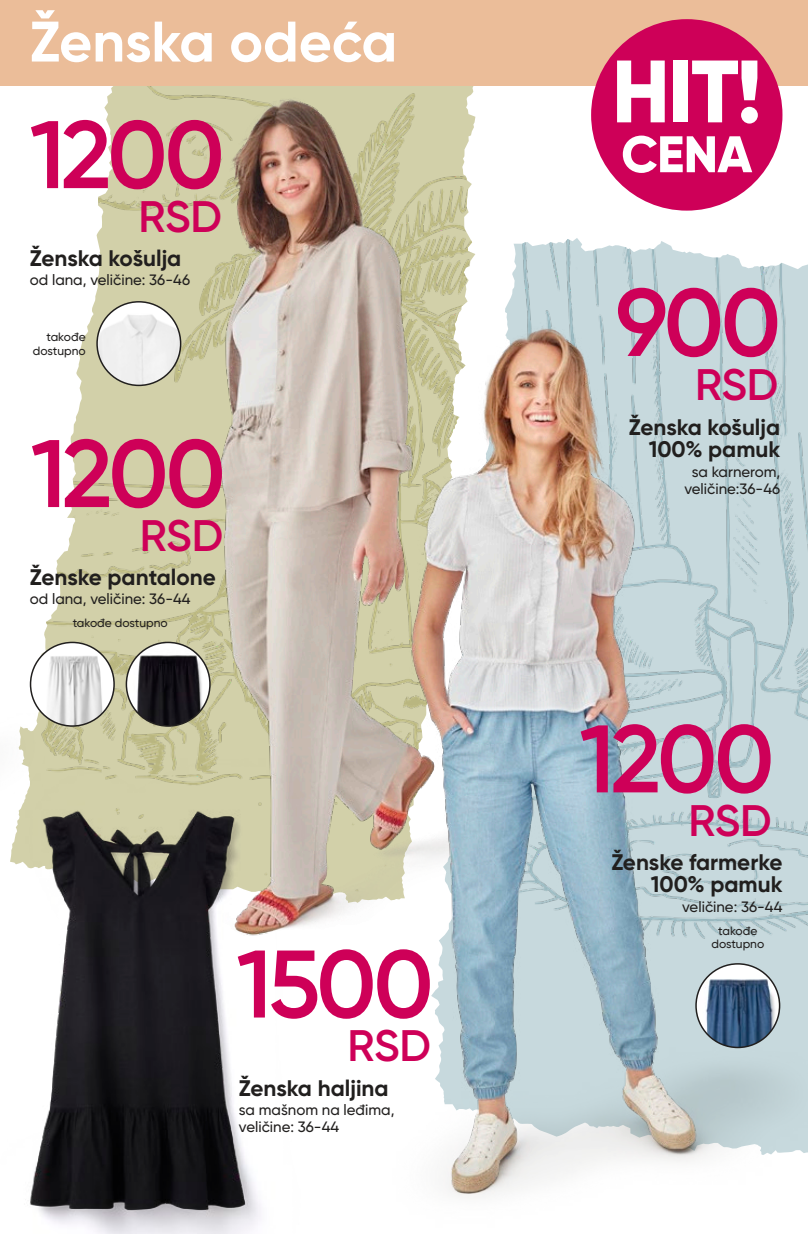
<style>
.page{position:relative;width:808px;height:1234px;background:#fff}
.page>*{position:absolute;margin:0;border:0;box-sizing:border-box;transform-origin:0 0}
.t1{font:600 95.7px "Gilroy";letter-spacing:-.04em;color:#ce0058}
.t2{font:800 88.2px "Gilroy";color:#fff}
.t3{font:700 57px "Gilroy";letter-spacing:-.005em;color:#fff}
.t4{font:800 51.3px "Gilroy";color:#fff}
.t5{font:600 44.1px "Gilroy";letter-spacing:-.01em;color:#ce0058}
.t6{font:700 22.5px/22.5px "Gilroy";color:#211f1e;text-align:right}
.t7{font:500 15px/16.8px "Gilroy";color:#211f1e;text-align:center}
.t8{font:500 12px/13.5px "Gilroy";color:#211f1e;text-align:right}
</style>
<div class="page">
<svg style="left:573px;top:238px;width:235px;height:40px;fill:#c7d9dd"></svg>
<img style="left:526px;top:239px;width:47px;height:39px">
<img style="left:10px;top:85px;width:78px;height:664px">
<img style="left:88px;top:85px;width:438px;height:834px">
<img style="left:376px;top:278px;width:432px;height:919px">
<img style="left:30px;top:749px;width:293px;height:484px">
<img style="left:97px;top:302px;width:84px;height:83px;border-radius:42px">
<div style="left:96px;top:301px;width:85px;height:85px;border:2px solid #211f1e;border-radius:50%"></div>
<img style="left:696px;top:963px;width:83px;height:84px;border-radius:42px">
<div style="left:695px;top:962px;width:85px;height:85px;border:2px solid #211f1e;border-radius:50%"></div>
<img style="left:126px;top:642px;width:84px;height:83px;border-radius:42px">
<div style="left:126px;top:641px;width:85px;height:85px;border:2px solid #211f1e;border-radius:50%"></div>
<img style="left:31px;top:642px;width:83px;height:83px;border-radius:42px">
<div style="left:30px;top:641px;width:85px;height:85px;border:2px solid #211f1e;border-radius:50%"></div>
<img style="left:10px;top:187px;width:54px;height:719px">
<div style="left:0;top:0;width:808px;height:85px;background:#ebbd99"></div>
<div style="left:591px;top:19px;width:191px;height:191px;background:#ce0058;border-radius:50%"></div>
<h3 class="t3" style="left:30px;top:6px;width:369px">Ženska odeća</h3>
<h1 class="t1" style="left:30px;top:95px;width:196px">1200</h1>
<h3 class="t5" style="left:139px;top:189px;width:85px">RSD</h3>
<h3 class="t6" style="left:30px;top:246px;width:153px">Ženska košulja</h3>
<p class="t7" style="left:30px;top:271px;width:162px">od lana, veličine: 36-46</p>
<p class="t8" style="left:33px;top:330px;width:54px">takođe dostupno</p>
<h1 class="t1" style="left:31px;top:414px;width:196px">1200</h1>
<h3 class="t5" style="left:140px;top:508px;width:85px">RSD</h3>
<h3 class="t6" style="left:30px;top:565px;width:188px">Ženske pantalone</h3>
<p class="t7" style="left:30px;top:590px;width:162px">od lana, veličine: 36-44</p>
<p class="t8" style="left:73px;top:616px;width:97px">takođe dostupno</p>
<h1 class="t1" style="left:236px;top:924px;width:199px">1500</h1>
<h3 class="t5" style="left:348px;top:1018px;width:85px">RSD</h3>
<h3 class="t6" style="left:239px;top:1076px;width:151px">Ženska haljina</h3>
<p class="t7" style="left:239px;top:1101px;width:157px;text-align:left">sa mašnom na leđima, veličine: 36-44</p>
<h2 class="t2" style="left:612px;top:36px;width:152px">HIT!</h2>
<h3 class="t4" style="left:621px;top:122px;width:132px">CENA</h3>
<h1 class="t1" style="left:615px;top:263px;width:167px">900</h1>
<h3 class="t5" style="left:695px;top:357px;width:85px">RSD</h3>
<h3 class="t6" style="left:629px;top:415px;width:153px">Ženska košulja<br>100% pamuk</h3>
<p class="t7" style="left:684px;top:463px;width:97px">sa karnerom, veličine:36-46</p>
<h1 class="t1" style="left:579px;top:699px;width:196px">1200</h1>
<h3 class="t5" style="left:688px;top:793px;width:85px">RSD</h3>
<h3 class="t6" style="left:611px;top:850px;width:173px">Ženske farmerke<br>100% pamuk</h3>
<p class="t7" style="left:682px;top:897px;width:102px">veličine: 36-44</p>
<p class="t8" style="left:711px;top:923px;width:54px;text-align:center">takođe dostupno</p>
</div>
